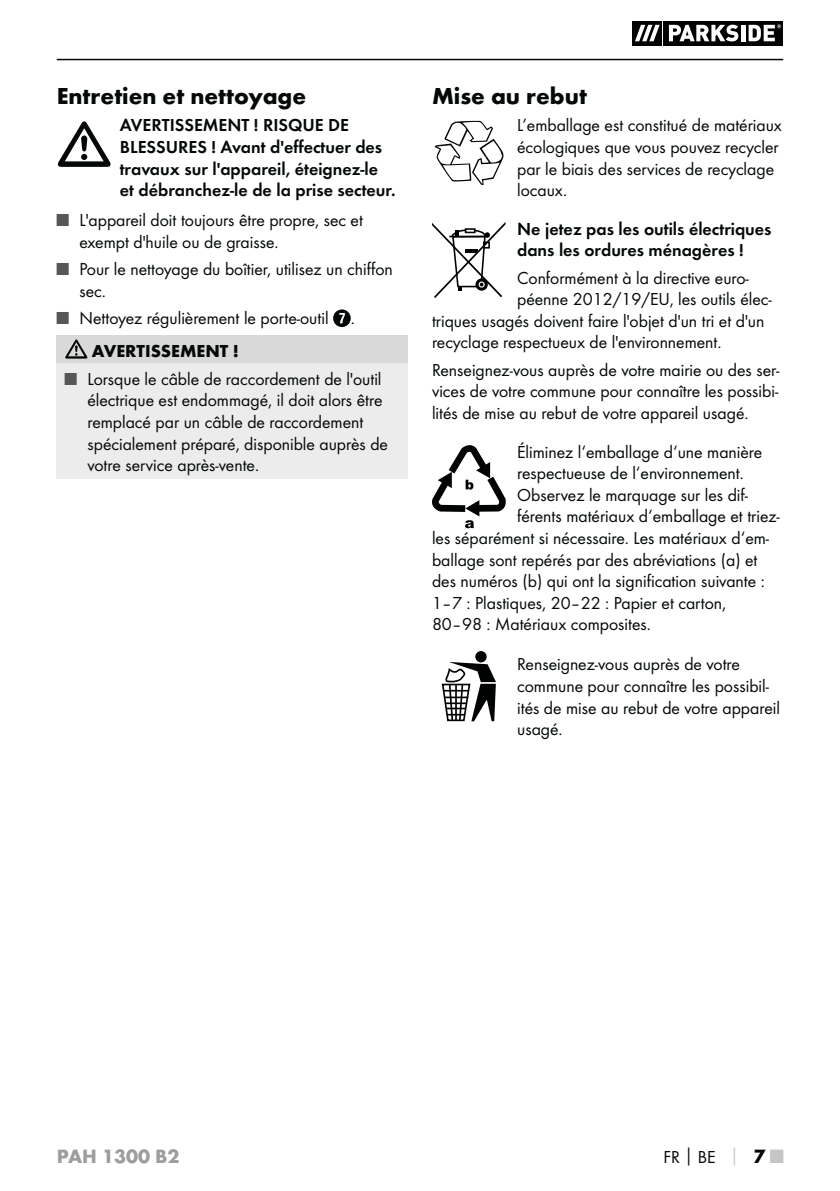
<style>
.page{position:relative;width:840px;height:1191px;background:#fff}
.page>*{position:absolute;margin:0;border:0;box-sizing:border-box;transform-origin:0 0}
.t1{font:700 24px "Futura";color:#040809}
.t2{font:700 20px "Futura";color:#9d9d9d}
.t3{font:18px/21.6px "Futura Boo";color:#040809}
.t4{font:18px/21.6px "Futura Dem";color:#040809}
.t5{font:700 18px "Futura";color:#040809}
.s1{color:#575756}
.s2{font-family:"Futura";font-weight:700}
.s3{font-family:"Futura";font-weight:700;color:#c7c6c6}
.s4{font-family:"Futura";font-weight:700;font-size:20px}
.s5{font-family:"Futura";font-weight:700;font-size:20px;color:#c7c6c6}
</style>
<div class="page">
<hr style="left:57px;top:59px;width:725px;height:1px;background:#040809">
<svg style="left:661px;top:21px;width:1px;height:24px"></svg>
<svg style="left:632px;top:21px;width:29px;height:24px"></svg>
<svg style="left:663px;top:21px;width:119px;height:24px"></svg>
<svg style="left:634px;top:25px;width:25px;height:16px"></svg>
<svg style="left:668px;top:25px;width:70px;height:16px"></svg>
<svg style="left:740px;top:25px;width:4px;height:16px"></svg>
<svg style="left:748px;top:24px;width:32px;height:17px"></svg>
<svg style="left:58px;top:121px;width:52px;height:46px"></svg>
<svg style="left:333px;top:309px;width:17px;height:18px"></svg>
<div style="left:57px;top:335px;width:351px;height:28px;background:#d9d9d9"></div>
<div style="left:57px;top:363px;width:351px;height:116px;background:#edecec"></div>
<svg style="left:65px;top:339px;width:22px;height:19px"></svg>
<svg style="left:434px;top:121px;width:69px;height:64px"></svg>
<svg style="left:432px;top:222px;width:73px;height:76px"></svg>
<svg style="left:432px;top:445px;width:73px;height:83px"></svg>
<div style="left:475px;top:651px;width:11px;height:11px;background:#010202;border-radius:50%"></div>
<svg style="left:441px;top:662px;width:54px;height:60px"></svg>
<h1 class="t1" style="left:57px;top:87px;width:251px">Entretien et nettoyage</h1>
<p class="t4" style="left:120px;top:116px;width:277px">AVERTISSEMENT ! RISQUE DE BLESSURES ! Avant d'effectuer des travaux sur l'appareil, éteignez-le et débranchez-le de la prise secteur.</p>
<p class="t3" style="left:79px;top:210px;width:285px;text-indent:-23px"><span class="s1">■</span> L'appareil doit toujours être propre, sec et exempt d'huile ou de graisse.</p>
<p class="t3" style="left:79px;top:259px;width:315px;text-indent:-23px"><span class="s1">■</span> Pour le nettoyage du boîtier, utilisez un chiffon sec.</p>
<p class="t3" style="left:57px;top:308px;width:299px"><span class="s1">■</span> Nettoyez régulièrement le porte-outil .</p>
<p class="t5" style="left:92px;top:344px;width:148px">AVERTISSEMENT !</p>
<p class="t3" style="left:87px;top:369px;width:302px;text-indent:-23px"><span class="s1">■</span> Lorsque le câble de raccordement de l'outil électrique est endommagé, il doit alors être remplacé par un câble de raccordement spécialement préparé, disponible auprès de votre service après-vente.</p>
<h1 class="t1" style="left:432px;top:87px;width:156px">Mise au rebut</h1>
<p class="t3" style="left:517px;top:115px;width:266px">L’emballage est constitué de matériaux écologiques que vous pouvez recycler par le biais des services de recyclage locaux.</p>
<p class="t4" style="left:517px;top:219px;width:256px">Ne jetez pas les outils électriques dans les ordures ménagères !</p>
<p class="t3" style="left:517px;top:268px;width:233px">Conformément à la directive euro-</p>
<p class="t3" style="left:517px;top:289px;width:256px">péenne 2012/19/EU, les outils élec-</p>
<p class="t3" style="left:432px;top:311px;width:334px">triques usagés doivent faire l'objet d'un tri et d'un</p>
<p class="t3" style="left:432px;top:333px;width:291px">recyclage respectueux de l'environnement.</p>
<p class="t3" style="left:432px;top:360px;width:349px;text-align:justify">Renseignez-vous auprès de votre mairie ou des ser&shy;vices de votre commune pour connaître les possibi&shy;lités de mise au rebut de votre appareil usagé.</p>
<p class="t3" style="left:517px;top:442px;width:246px">Éliminez l‘emballage d‘une manière</p>
<p class="t3" style="left:517px;top:463px;width:228px">respectueuse de l‘environnement.</p>
<p class="t3" style="left:517px;top:485px;width:232px">Observez le marquage sur les dif-</p>
<p class="t3" style="left:517px;top:506px;width:264px">férents matériaux d‘emballage et triez-</p>
<p class="t3" style="left:432px;top:528px;width:338px">les séparé ment si nécessaire. Les matériaux d‘em-</p>
<p class="t3" style="left:432px;top:550px;width:327px">ballage sont repérés par des abréviations (a) et</p>
<p class="t3" style="left:432px;top:571px;width:334px">des numéros (b) qui ont la signification suivante :</p>
<p class="t3" style="left:432px;top:593px;width:295px">1–7 : Plastiques, 20–22 : Papier et carton,</p>
<p class="t3" style="left:432px;top:614px;width:220px">80–98 : Matériaux composites.</p>
<p class="t3" style="left:517px;top:654px;width:264px">Renseignez-vous auprès de votre commune pour connaître les possibil&shy;ités de mise au rebut de votre appareil usagé.</p>
<p class="t2" style="left:57px;top:1148px;width:124px">PAH 1300 B2</p>
<p class="t3" style="left:663px;top:1146px;width:121px">FR<span class="s2">│</span>BE <span class="s3">│</span> <span class="s4">7</span> <span class="s5">■</span></p>
</div>
